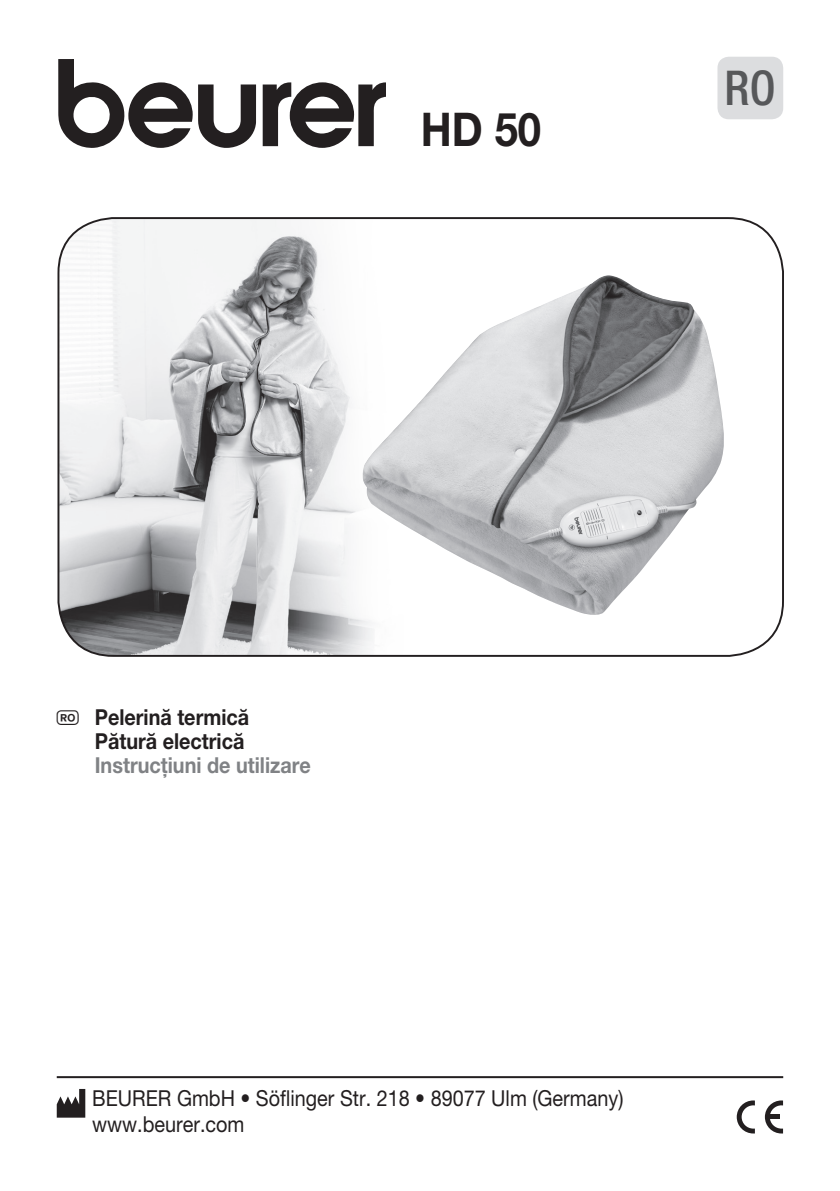
<style>
.page{position:relative;width:840px;height:1191px;background:#fff}
.page>*{position:absolute;margin:0;border:0;box-sizing:border-box;transform-origin:0 0}
.t1{font:500 condensed 48px "Helvetica Neue LT Pro";color:#57585a}
.t2{font:700 46.6px "Helvetica Neue LT Pro";color:#231f20;scale:.9 1}
.t3{font:22px/26.4px "Helvetica Neue LT Pro";color:#231f20;scale:.9 1}
.t4{font:700 22px/24px "Helvetica Neue LT Pro";color:#231f20;text-align:right;scale:.9 1}
.t5{font:700 22px "Helvetica Neue LT Pro";color:#808285;scale:.9 1}
.s1{font-family:"Laend Beurer 2012"}
</style>
<div class="page">
<svg style="left:764px;top:1100px;width:18px;height:33px"></svg>
<div style="left:768px;top:1114px;width:11px;height:5px;background:#231f20"></div>
<svg style="left:736px;top:1100px;width:18px;height:33px"></svg>
<svg style="left:198px;top:84px;width:58px;height:64px"></svg>
<svg style="left:58px;top:59px;width:134px;height:89px"></svg>
<svg style="left:262px;top:82px;width:123px;height:66px"></svg>
<div style="left:717px;top:57px;width:65px;height:62px;background:#dcdddf;border-radius:11px"></div>
<hr style="left:57px;top:1076px;width:725px;height:2px;background:#231f20">
<svg style="left:57px;top:1089px;width:28px;height:28px"></svg>
<img style="left:58px;top:220px;width:316px;height:436px">
<img style="left:361px;top:275px;width:363px;height:343px">
<h2 class="t2" style="left:420px;top:101px;width:135px">HD 50</h2>
<h1 class="t1" style="left:724px;top:59px;width:52px">RO</h1>
<p class="t4" style="left:57px;top:704px;width:215px"><span class="s1">R</span> Pelerină termică<br>Pătură electrică</p>
<p class="t5" style="left:95px;top:751px;width:241px">Instrucţiuni de utilizare</p>
<p class="t3" style="left:92px;top:1084px;width:591px">BEURER GmbH • Söflinger Str. 218 • 89077 Ulm (Germany) www.beurer.com</p>
</div>
